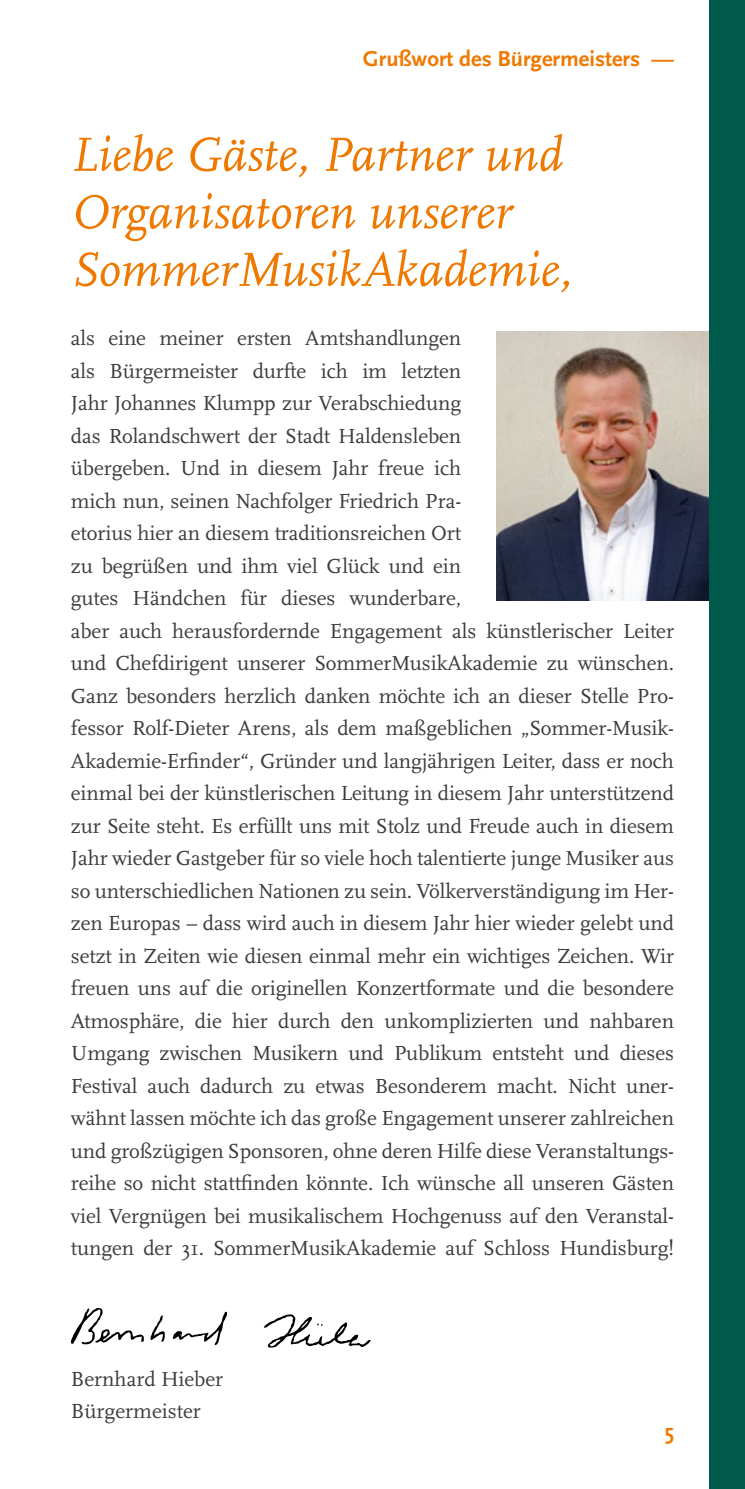
<style>
.page{position:relative;width:745px;height:1489px;background:#fff}
.page>*{position:absolute;margin:0;border:0;box-sizing:border-box;transform-origin:0 0}
.t1{font:italic 50px/57.5px "Scala";color:#ef7900}
.t2{font:700 22.5px "Scala Sans";color:#ef7900}
.t3{font:21.25px/32.5px "Scala";letter-spacing:-.005em;color:#3c3c3b}
</style>
<div class="page">
<img style="left:496px;top:331px;width:213px;height:269px">
<svg style="left:172px;top:1311px;width:55px;height:33px"></svg>
<svg style="left:150px;top:1315px;width:15px;height:26px"></svg>
<svg style="left:71px;top:1307px;width:73px;height:37px"></svg>
<svg style="left:263px;top:1314px;width:107px;height:33px"></svg>
<div style="left:709px;top:0;width:35px;height:1488px;background:#005a4b"></div>
<p class="t2" style="left:362px;top:49px;width:312px">Grußwort des Bürgermeisters —</p>
<h1 class="t1" style="left:71px;top:129px;width:502px">Liebe Gäste, Partner und<br>Organisatoren unserer<br>SommerMusikAkademie,</h1>
<p class="t3" style="left:71px;top:323px;width:604px">als eine meiner ersten Amtshandlungen<br>als Bürgermeister durfte ich im letzten<br>Jahr Johannes Klumpp zur Verabschiedung<br>das Rolandschwert der Stadt Haldensleben<br>übergeben. Und in diesem Jahr freue ich<br>mich nun, seinen Nachfolger Friedrich Pra-<br>etorius hier an diesem traditionsreichen Ort<br>zu begrüßen und ihm viel Glück und ein<br>gutes Händchen für dieses wunderbare,<br>aber auch herausfordernde Engagement als künstlerischer Leiter und Chefdirigent unserer SommerMusikAkademie zu wünschen.<br>Ganz besonders herzlich danken möchte ich an dieser Stelle Pro&shy;fessor Rolf-Dieter Arens, als dem maßgeblichen „Sommer-Musik-Akademie-Erfinder“, Gründer und langjährigen Leiter, dass er noch einmal bei der künstlerischen Leitung in diesem Jahr unterstützend zur Seite steht. Es erfüllt uns mit Stolz und Freude auch in diesem Jahr wieder Gastgeber für so viele hoch talentierte junge Musiker aus so unterschiedlichen Nationen zu sein. Völkerverständigung im Her&shy;zen Europas – dass wird auch in diesem Jahr hier wieder gelebt und setzt in Zeiten wie diesen einmal mehr ein wichtiges Zeichen. Wir freuen uns auf die originellen Konzertformate und die besondere Atmosphäre, die hier durch den unkomplizierten und nahbaren Umgang zwischen Musikern und Publikum entsteht und dieses Festi val auch dadurch zu etwas Besonderem macht. Nicht uner&shy;wähnt lassen möchte ich das große Engagement unserer zahlreichen und großzügigen Sponsoren, ohne deren Hilfe diese Veranstaltungs&shy;reihe so nicht stattfinden könnte. Ich wünsche all unseren Gästen viel Vergnügen bei musikalischem Hochgenuss auf den Veranstal&shy;tungen der 31. SommerMusikAkademie auf Schloss Hundisburg!</p>
<p class="t3" style="left:71px;top:1363px;width:154px">Bernhard Hieber<br>Bürgermeister</p>
<p class="t2" style="left:664px;top:1422px;width:11px">5</p>
</div>
